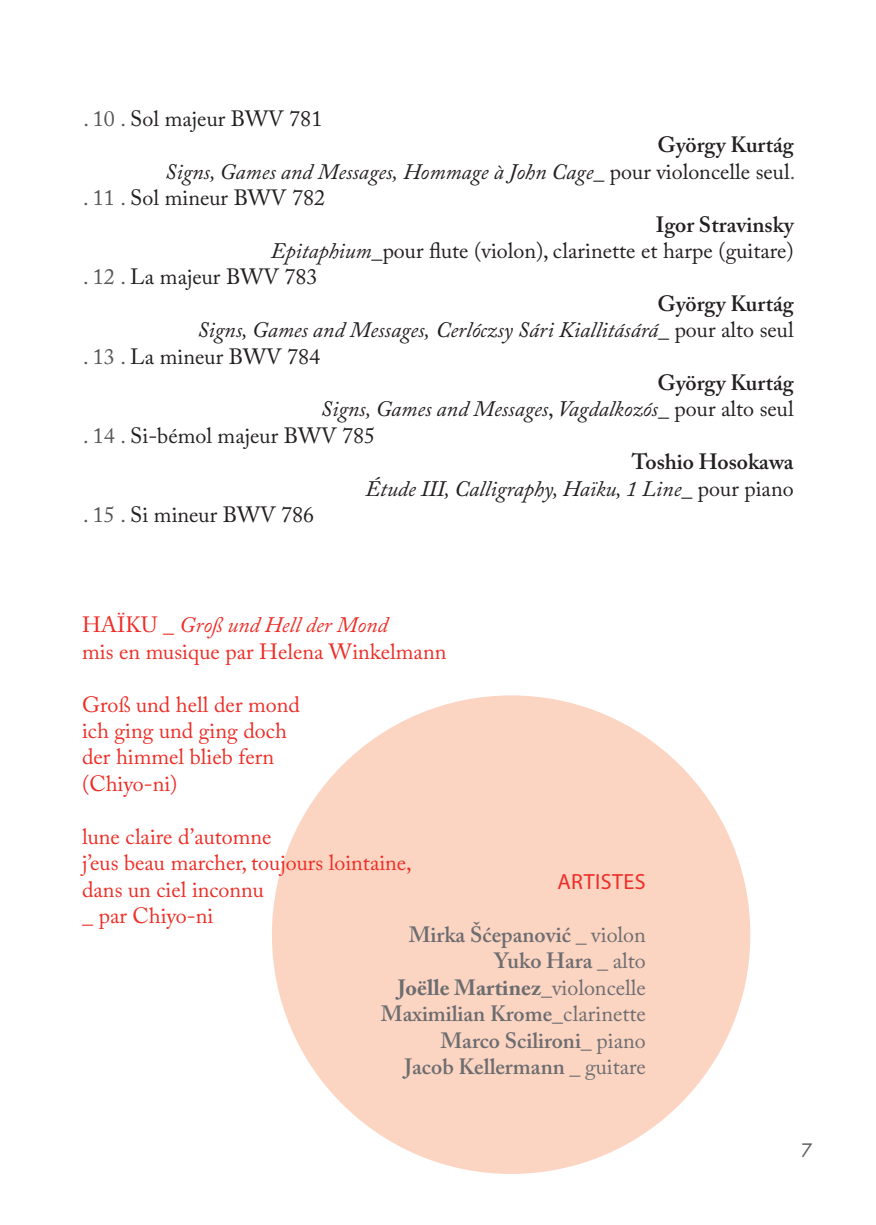
<style>
.page{position:relative;width:876px;height:1225px;background:#fff}
.page>*{position:absolute;margin:0;border:0;box-sizing:border-box;transform-origin:0 0}
.t1{font:italic 22px "Adobe Caslon Pro";color:#231f20}
.t2{font:22px/26.4px "Adobe Caslon Pro";color:#ee2d26}
.t3{font:22px "Adobe Caslon Pro";color:#231f20}
.t4{font:600 22px/26.4px "Adobe Caslon Pro";color:#6c6d70;text-align:right}
.t5{font:600 22px "Adobe Caslon Pro";color:#231f20}
.t6{font:22px "Myriad Pro";letter-spacing:.02em;color:#ee2d26}
.t7{font:18px "Futura Std";color:#57585a}
.s1{color:#57585a}
.s2{font-style:normal}
.s3{font-style:normal;color:#57585a}
.s4{font-style:italic}
.s5{font-weight:400}
.s6{font-weight:700}
</style>
<div class="page">
<div style="left:272px;top:695px;width:478px;height:479px;background:#fcd4c2;border-radius:50%"></div>
<p class="t3" style="left:83px;top:105px;width:240px"><span class="s1">. 10 .</span> Sol majeur BWV 781</p>
<p class="t5" style="left:657px;top:132px;width:138px">György Kurtág</p>
<p class="t1" style="left:165px;top:158px;width:631px">Signs, Games and Messages, Hommage à John Cage<span class="s2">_ pour violoncelle seul</span><span class="s3">.</span></p>
<p class="t3" style="left:83px;top:185px;width:243px"><span class="s1">. 11 .</span> Sol mineur BWV 782</p>
<p class="t5" style="left:656px;top:211px;width:139px">Igor Stravinsky</p>
<p class="t3" style="left:271px;top:237px;width:524px"><span class="s4">Epitaphium</span>_pour flute (violon), clarinette et harpe (guitare)</p>
<p class="t3" style="left:83px;top:264px;width:236px"><span class="s1">. 12 .</span> La majeur BWV 783</p>
<p class="t5" style="left:657px;top:290px;width:138px">György Kurtág</p>
<p class="t1" style="left:197px;top:317px;width:598px">Signs, Games and Messages, Cerlóczsy Sári Kiallitásárá<span class="s2">_ pour alto seul</span></p>
<p class="t3" style="left:83px;top:343px;width:238px"><span class="s1">. 13 .</span> La mineur BWV 784</p>
<p class="t5" style="left:657px;top:369px;width:138px">György Kurtág</p>
<p class="t1" style="left:321px;top:396px;width:474px">Signs, Games and Messages<span class="s2">,</span> Vagdalkozós<span class="s2">_ pour alto seul</span></p>
<p class="t3" style="left:83px;top:422px;width:293px"><span class="s1">. 14 .</span> Si-bémol majeur BWV 785</p>
<p class="t5" style="left:632px;top:449px;width:163px">Toshio Hosokawa</p>
<p class="t1" style="left:365px;top:475px;width:430px">Étude III, Calligraphy, Haïku, 1 Line<span class="s2">_ pour piano</span></p>
<p class="t3" style="left:83px;top:501px;width:233px"><span class="s1">. 15 .</span> Si mineur BWV 786</p>
<p class="t2" style="left:82px;top:611px;width:366px">HAÏKU _ <span class="s4">Groß und Hell der Mond<br></span>mis en musique par Helena Winkelmann</p>
<p class="t2" style="left:82px;top:691px;width:219px">Groß und hell der mond ich ging und ging doch der himmel blieb fern (Chiyo-ni)</p>
<p class="t2" style="left:82px;top:823px;width:331px">lune claire d’automne<br>j’eus beau marcher, toujours lointaine, dans un ciel inconnu<br>_ par Chiyo-ni</p>
<p class="t6" style="left:557px;top:868px;width:90px">ARTISTES</p>
<p class="t4" style="left:381px;top:921px;width:266px">Mirka Šćepanović _ <span class="s5">violon<br></span>Yuko Hara _ <span class="s5">alto<br></span><span class="s6">Joëlle Martinez</span><span class="s5">_violoncelle<br></span>Maximilian Krome<span class="s5">_clarinette<br></span>Marco Scilironi_ <span class="s5">piano<br></span>Jacob Kellermann _ <span class="s5">guitare</span></p>
<p class="t7" style="left:801px;top:1139px;width:13px">7</p>
</div>
